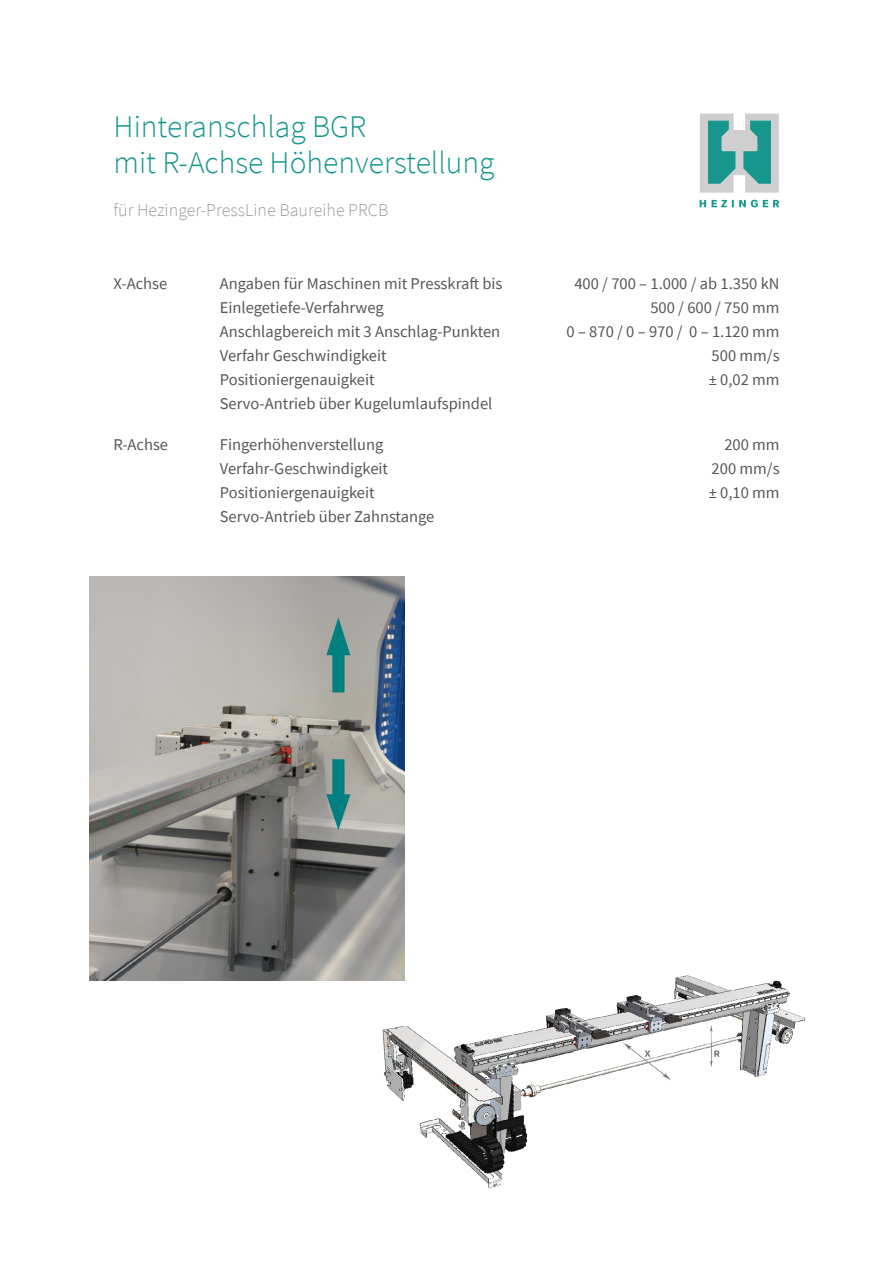
<style>
.page{position:relative;width:893px;height:1263px;background:#fff}
.page>*{position:absolute;margin:0;border:0;box-sizing:border-box;transform-origin:0 0}
.Headline{font:300 31.5px/36px "Source Sans Pro";color:#16968d}
.Unterüberschrift_Hea{font:300 18px "Source Sans Pro";color:#9d9d9c}
.Copy{font:16.5px "Source Sans Pro";color:#575756}
</style>
<div class="page">
<svg style="left:700px;top:114px;width:79px;height:79px"></svg>
<svg style="left:700px;top:200px;width:79px;height:7px"></svg>
<img style="left:355px;top:883px;width:451px;height:306px">
<img style="left:89px;top:576px;width:315px;height:404px">
<p class="Headline" style="left:114px;top:109px;width:383px">Hinteranschlag BGR<br>mit R-Achse Höhenverstellung</p>
<p class="Unterüberschrift_Hea" style="left:114px;top:199px;width:276px">für Hezinger-PressLine Baureihe PRCB</p>
<p class="Copy" style="left:114px;top:273px;width:55px">X-Achse</p>
<p class="Copy" style="left:220px;top:273px;width:284px">Angaben für Maschinen mit Presskraft bis</p>
<p class="Copy" style="left:574px;top:273px;width:207px">400 / 700 – 1.000 / ab 1.350 kN</p>
<p class="Copy" style="left:220px;top:297px;width:165px">Einlegetiefe-Verfahrweg</p>
<p class="Copy" style="left:650px;top:297px;width:131px">500 / 600 / 750 mm</p>
<p class="Copy" style="left:220px;top:321px;width:282px">Anschlagbereich mit 3 Anschlag-Punkten</p>
<p class="Copy" style="left:567px;top:321px;width:214px">0–870/0–970/ 0–1.120mm</p>
<p class="Copy" style="left:220px;top:345px;width:168px">Verfahr Geschwindigkeit</p>
<p class="Copy" style="left:712px;top:345px;width:69px">500 mm/s</p>
<p class="Copy" style="left:220px;top:369px;width:156px">Positioniergenauigkeit</p>
<p class="Copy" style="left:709px;top:369px;width:72px">± 0,02 mm</p>
<p class="Copy" style="left:220px;top:393px;width:274px">Servo-Antrieb über Kugelumlaufspindel</p>
<p class="Copy" style="left:114px;top:434px;width:56px">R-Achse</p>
<p class="Copy" style="left:220px;top:434px;width:165px">Fingerhöhenverstellung</p>
<p class="Copy" style="left:724px;top:434px;width:57px">200 mm</p>
<p class="Copy" style="left:220px;top:458px;width:170px">Verfahr-Geschwindigkeit</p>
<p class="Copy" style="left:712px;top:458px;width:69px">200 mm/s</p>
<p class="Copy" style="left:220px;top:482px;width:156px">Positioniergenauigkeit</p>
<p class="Copy" style="left:709px;top:482px;width:72px">± 0,10 mm</p>
<p class="Copy" style="left:220px;top:506px;width:216px">Servo-Antrieb über Zahnstange</p>
</div>
